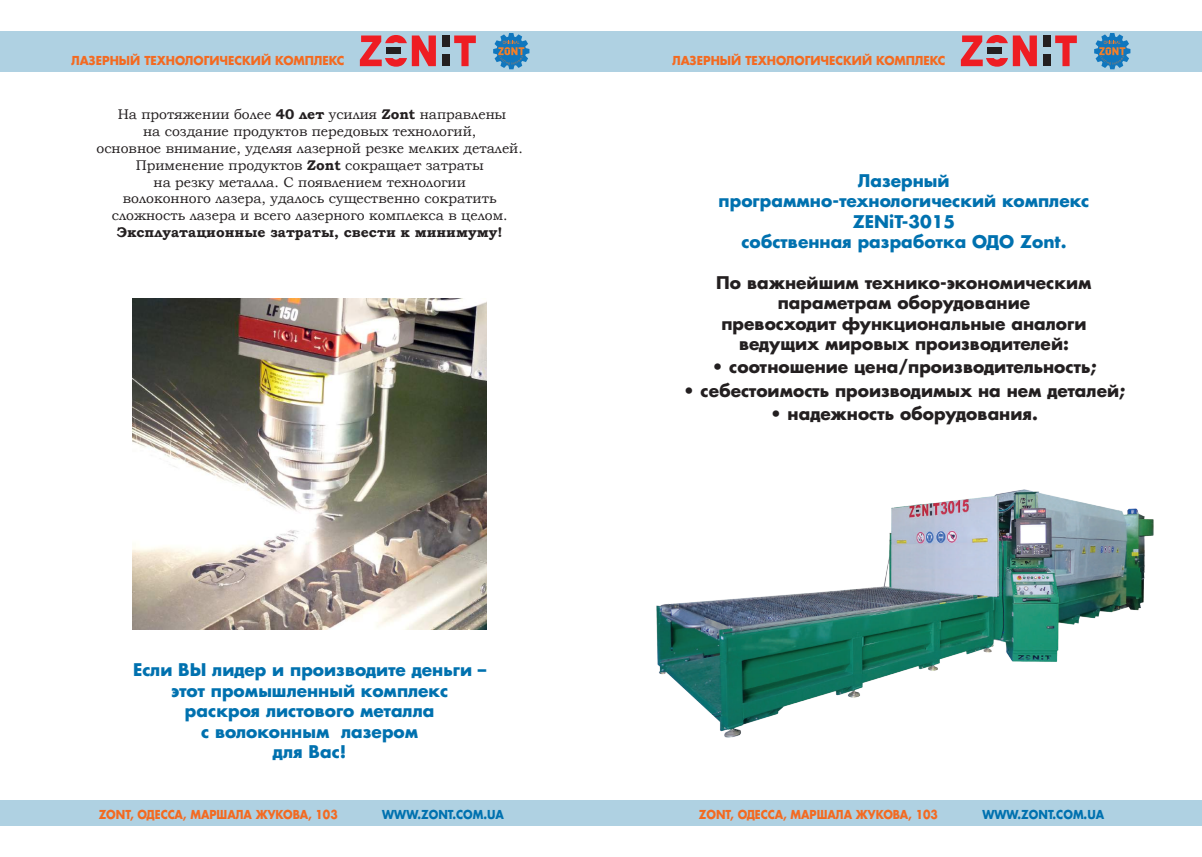
<style>
.page{position:relative;width:1202px;height:857px;background:#fff}
.page>*{position:absolute;margin:0;border:0;box-sizing:border-box;transform-origin:0 0}
.t1{font:700 17px/20.4px "AG Fatum C";color:#231f20;text-align:center}
.t2{font:700 17px/20.4px "AG Fatum C";color:#0071af;text-align:center}
.t3{font:14px/16.8px "Bookman Old Style";color:#231f20;text-align:center}
.t4{font:700 14px "Bookman Old Style";color:#231f20}
.t5{font:700 12px "AG Fatum C";color:#f36a21;scale:.96 1}
.t6{font:700 12px "AG Fatum C";color:#f36a21;scale:.9 1}
.t7{font:700 12px "AG Fatum C";color:#0071af;scale:.9 1}
.s1{font-weight:700}
</style>
<div class="page">
<div style="left:0;top:31px;width:1202px;height:40px;background:#afd1e2"></div>
<div style="left:0;top:799px;width:1202px;height:26px;background:#afd1e2"></div>
<svg style="left:1055px;top:35px;width:22px;height:31px"></svg>
<svg style="left:961px;top:35px;width:76px;height:32px"></svg>
<div style="left:1043px;top:54px;width:7px;height:12px;background:#231f20"></div>
<div style="left:987px;top:48px;width:15px;height:6px;background:#231f20"></div>
<div style="left:1043px;top:35px;width:7px;height:12px;background:#231f20"></div>
<svg style="left:1094px;top:33px;width:36px;height:36px"></svg>
<svg style="left:454px;top:35px;width:22px;height:31px"></svg>
<svg style="left:360px;top:35px;width:76px;height:32px"></svg>
<div style="left:442px;top:54px;width:7px;height:12px;background:#231f20"></div>
<div style="left:386px;top:48px;width:15px;height:6px;background:#231f20"></div>
<div style="left:442px;top:35px;width:7px;height:12px;background:#231f20"></div>
<svg style="left:493px;top:33px;width:36px;height:36px"></svg>
<img style="left:133px;top:298px;width:354px;height:331px">
<img style="left:656px;top:489px;width:498px;height:249px">
<p class="t5" style="left:72px;top:52px;width:286px">ЛАЗЕРНЫЙ ТЕХНОЛОГИЧЕСКИЙ КОМПЛЕКС</p>
<p class="t5" style="left:672px;top:52px;width:286px">ЛАЗЕРНЫЙ ТЕХНОЛОГИЧЕСКИЙ КОМПЛЕКС</p>
<p class="t3" style="left:97px;top:106px;width:428px">На протяжении более <span class="s1">40 лет</span> усилия <span class="s1">Zont</span> направлены<br>на создание продуктов передовых технологий,<br>основное внимание, уделяя лазерной резке мелких деталей.<br>Применение продуктов <span class="s1">Zont</span> сокращает затраты<br>на резку металла. С появлением технологии<br>волоконного лазера, удалось существенно сократить сложность лазера и всего лазерного комплекса в целом.</p>
<p class="t4" style="left:117px;top:222px;width:387px">Эксплуатационные затраты, свести к минимуму!</p>
<p class="t2" style="left:133px;top:659px;width:355px">ЕСЛИ ВЫ ЛИДЕР И ПРОИЗВОДИТЕ ДЕНЬГИ –<br>ЭТОТ ПРОМЫШЛЕННЫЙ КОМПЛЕКС<br>РАСКРОЯ ЛИСТОВОГО МЕТАЛЛА<br>С ВОЛОКОННЫМ ЛАЗЕРОМ<br>ДЛЯ ВАС!</p>
<p class="t2" style="left:719px;top:170px;width:372px">ЛАЗЕРНЫЙ<br>ПРОГРАММНО-ТЕХНОЛОГИЧЕСКИЙ КОМПЛЕКС<br>ZENIT-3015<br>СОБСТВЕННАЯ РАЗРАБОТКА ОДО ZONT.</p>
<p class="t1" style="left:716px;top:272px;width:377px">ПО ВАЖНЕЙШИМ ТЕХНИКО-ЭКОНОМИЧЕСКИМ ПАРАМЕТРАМ ОБОРУДОВАНИЕ<br>ПРЕВОСХОДИТ ФУНКЦИОНАЛЬНЫЕ АНАЛОГИ ВЕДУЩИХ МИРОВЫХ ПРОИЗВОДИТЕЛЕЙ:</p>
<p class="t1" style="left:683px;top:355px;width:443px;line-height:23.2px">· СООТНОШЕНИЕ ЦЕНА/ПРОИЗВОДИТЕЛЬНОСТЬ;<br>· СЕБЕСТОИМОСТЬ ПРОИЗВОДИМЫХ НА НЕМ ДЕТАЛЕЙ; · НАДЕЖНОСТЬ ОБОРУДОВАНИЯ.</p>
<p class="t6" style="left:99px;top:805px;width:267px">ZONT, ОДЕССА, МАРШАЛА ЖУКОВА, 103</p>
<p class="t7" style="left:382px;top:805px;width:54px">WWW.ZONT</p>
<p class="t7" style="left:452px;top:805px;width:59px">.COM.UA</p>
<p class="t6" style="left:699px;top:805px;width:267px">ZONT, ОДЕССА, МАРШАЛА ЖУКОВА, 103</p>
<p class="t7" style="left:982px;top:805px;width:54px">WWW.ZONT</p>
<p class="t7" style="left:1053px;top:805px;width:59px">.COM.UA</p>
</div>
